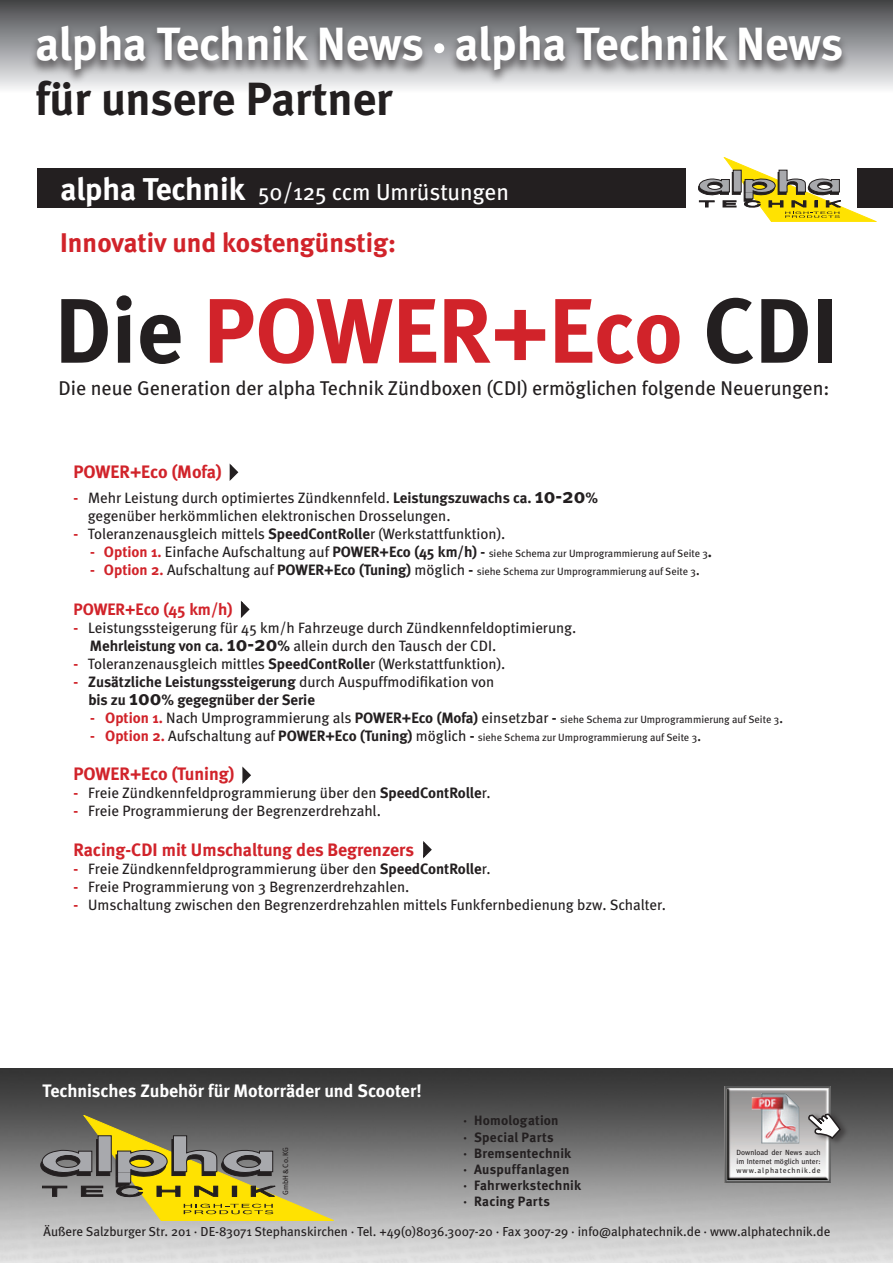
<style>
.page{position:relative;width:893px;height:1263px;background:#fff}
.page>*{position:absolute;margin:0;border:0;box-sizing:border-box;transform-origin:0 0}
.t1{font:700 91.5px "Meta";color:#d1232a}
.t2{font:700 46.5px "Meta";color:#fff}
.t3{font:700 46.5px "Meta";color:#231f20}
.t4{font:700 27px "Meta";color:#d1232a}
.t5{font:23.25px "Meta";letter-spacing:-.005em;color:#fff}
.t6{font:19.95px "Meta";color:#231f20}
.t7{font:700 18px "Meta";letter-spacing:-.005em;color:#d1232a}
.t8{font:700 18px "Meta";letter-spacing:-.005em;color:#fff}
.t9{font:700 16.5px "Meta";letter-spacing:-.005em;color:#d1232a}
.t10{font:15px "Meta";color:#231f20}
.t11{font:700 15px "Meta";letter-spacing:-.005em;color:#231f20}
.t12{font:700 13.5px "Meta";letter-spacing:.015em;color:#231f20}
.t13{font:13.05px "Meta";color:#231f20}
.t14{font:10.5px "Meta";color:#231f20}
.Blocksatz_Fliesstext{font:7.65px "Meta";letter-spacing:.005em;color:#231f20}
.t15{font:7.5px "Meta";color:#231f20}
.t16{font:7.5px "Meta";letter-spacing:.11em;color:#231f20}
.s1{font-weight:700;font-size:31.5px}
.s2{color:#231f20}
.s3{font-weight:700;color:#d1232a}
.s4{font-weight:700}
.s5{font-weight:700;font-size:21px}
.s6{font-weight:700;font-size:15px;color:#d1232a}
.s7{font-size:15px}
.s8{font-weight:700;font-size:15px}
.s9{color:#d1232a}
.s10{font-weight:400}
.s11{font-size:21px}
</style>
<div class="page">
<div style="left:0;top:0;width:893px;height:93px;background:linear-gradient(to bottom,#444548,#f9fafc)"></div>
<div style="left:37px;top:168px;width:856px;height:40px;background:#231f20"></div>
<div style="left:28px;top:23px;width:823px;height:62px;background:#231f20;opacity:.75"></div>
<div style="left:434px;top:43px;width:10px;height:10px;background:#fff;border-radius:50%"></div>
<div style="left:687px;top:158px;width:170px;height:56px;background:#fff"></div>
<svg style="left:698px;top:158px;width:178px;height:64px"></svg>
<svg style="left:229px;top:463px;width:10px;height:18px"></svg>
<svg style="left:240px;top:601px;width:10px;height:17px"></svg>
<svg style="left:242px;top:766px;width:9px;height:18px"></svg>
<svg style="left:423px;top:841px;width:9px;height:18px"></svg>
<img style="left:0;top:1068px;width:893px;height:195px">
<svg style="left:40px;top:1115px;width:293px;height:105px"></svg>
<img style="left:724px;top:1086px;width:107px;height:96px">
<img style="left:752px;top:1093px;width:47px;height:50px">
<div style="left:807px;top:1111px;width:43px;height:35px;background:#231f20;opacity:.5"></div>
<svg style="left:801px;top:1103px;width:43px;height:42px"></svg>
<p class="t2" style="left:35px;top:17px;width:809px">alpha Technik News alpha Technik News</p>
<p class="t3" style="left:35px;top:72px;width:358px">für unsere Partner</p>
<p class="t5" style="left:61px;top:179px;width:450px"><span class="s1">alpha Technik</span> 50/125 ccm Umrüstungen</p>
<p class="t4" style="left:60px;top:227px;width:337px">Innovativ und kostengünstig:</p>
<p class="t1" style="left:55px;top:277px;width:784px"><span class="s2">Die</span> POWER+Eco <span class="s2">CDI</span></p>
<p class="t6" style="left:58px;top:376px;width:773px">Die neue Generation der alpha Technik Zündboxen (CDI) ermöglichen folgende Neuerungen:</p>
<p class="t7" style="left:73px;top:461px;width:150px">POWER+Eco (Mofa)</p>
<p class="t10" style="left:73px;top:489px;width:526px"><span class="s3">-</span> Mehr Leistung durch optimiertes Zündkennfeld. <span class="s4">Leistungszuwachs ca.</span> <span class="s5">10-20</span><span class="s4">%</span></p>
<p class="t10" style="left:88px;top:507px;width:364px">gegenüber herkömmlichen elektronischen Drosselungen.</p>
<p class="t10" style="left:73px;top:525px;width:434px"><span class="s3">-</span> Toleranzenausgleich mittels <span class="s4">SpeedContRolle</span>r (Werkstattfunktion).</p>
<p class="t14" style="left:90px;top:547px;width:623px"><span class="s6">- Option 1.</span> <span class="s7">Einfache Aufschaltung auf</span> <span class="s8">POWER+Eco (45 km/h) -</span> siehe Schema zur Umprogrammierung auf Seite 3<span class="s8">.</span></p>
<p class="t14" style="left:90px;top:565px;width:611px"><span class="s6">- Option 2.</span> <span class="s7">Aufschaltung auf</span> <span class="s8">POWER+Eco (Tuning)</span> <span class="s7">möglich</span> <span class="s8">-</span> siehe Schema zur Umprogrammierung auf Seite 3<span class="s7">.</span></p>
<p class="t9" style="left:73px;top:599px;width:161px">POWER+Eco (45 km/h)</p>
<p class="t10" style="left:73px;top:619px;width:504px"><span class="s3">-</span> Leistungssteigerung für 45 km/h Fahrzeuge durch Zündkennfeldoptimierung.</p>
<p class="t10" style="left:90px;top:637px;width:408px"><span class="s4">Mehrleistung von ca.</span> <span class="s5">10-20</span><span class="s4">%</span> allein durch den Tausch der CDI.</p>
<p class="t10" style="left:73px;top:655px;width:434px"><span class="s3">-</span> Toleranzenausgleich mittles <span class="s4">SpeedContRolle</span>r (Werkstattfunktion).</p>
<p class="t11" style="left:73px;top:673px;width:422px"><span class="s9">-</span> Zusätzliche Leistungssteigerung <span class="s10">durch Auspuffmodifikation von</span></p>
<p class="t11" style="left:88px;top:691px;width:228px">bis zu <span class="s11">100</span>% gegegnüber der Serie</p>
<p class="t14" style="left:90px;top:713px;width:695px"><span class="s6">- Option 1.</span> <span class="s7">Nach Umprogrammierung als</span> <span class="s8">POWER+Eco (Mofa)</span> <span class="s7">einsetzbar</span> <span class="s8">-</span> siehe Schema zur Umprogrammierung auf Seite 3<span class="s7">.</span></p>
<p class="t14" style="left:90px;top:731px;width:613px"><span class="s6">- Option 2.</span> <span class="s7">Aufschaltung auf</span> <span class="s8">POWER+Eco (Tuning)</span> <span class="s7">möglich</span> <span class="s8">-</span> siehe Schema zur Umprogrammierung auf Seite 3<span class="s7">.</span></p>
<p class="t7" style="left:73px;top:763px;width:162px">POWER+Eco (Tuning)</p>
<p class="t10" style="left:73px;top:784px;width:419px"><span class="s3">-</span> Freie Zündkennfeldprogrammierung über den <span class="s4">SpeedContRolle</span>r.</p>
<p class="t10" style="left:73px;top:802px;width:309px"><span class="s3">-</span> Freie Programmierung der Begrenzerdrehzahl.</p>
<p class="t7" style="left:73px;top:839px;width:342px">Racing-CDI mit Umschaltung des Begrenzers</p>
<p class="t10" style="left:73px;top:860px;width:419px"><span class="s3">-</span> Freie Zündkennfeldprogrammierung über den <span class="s4">SpeedContRolle</span>r.</p>
<p class="t10" style="left:73px;top:878px;width:337px"><span class="s3">-</span> Freie Programmierung von 3 Begrenzerdrehzahlen.</p>
<p class="t10" style="left:73px;top:896px;width:594px"><span class="s3">-</span> Umschaltung zwischen den Begrenzerdrehzahlen mittels Funkfernbedienung bzw. Schalter.</p>
<p class="t8" style="left:43px;top:1080px;width:381px">Technisches Zubehör für Motorräder und Scooter!</p>
<p class="t12" style="left:463px;top:1113px;width:97px">· Homologation</p>
<p class="t12" style="left:463px;top:1129px;width:92px">· Special Parts</p>
<p class="t12" style="left:463px;top:1145px;width:109px">· Bremsentechnik</p>
<p class="t12" style="left:463px;top:1161px;width:107px">· Auspuffanlagen</p>
<p class="t12" style="left:463px;top:1177px;width:119px">· Fahrwerkstechnik</p>
<p class="t12" style="left:463px;top:1194px;width:88px">· Racing Parts</p>
<p class="t13" style="left:44px;top:1223px;width:788px">Äußere Salzburger Str. 201 · DE-83071 Stephanskirchen · Tel. +49(0)8036.3007-20 · Fax 3007-29 · info@alphatechnik.de · www.alphatechnik.de</p>
<p class="Blocksatz_Fliesstext" style="left:281px;top:1195px;width:50px;rotate:-90deg">GmbH &amp; Co. KG</p>
<p class="t15" style="left:737px;top:1148px;width:85px">Download der News auch</p>
<p class="t15" style="left:737px;top:1157px;width:85px">im Internet möglich unter:</p>
<p class="t16" style="left:737px;top:1166px;width:85px">www.alphatechnik.de</p>
</div>
